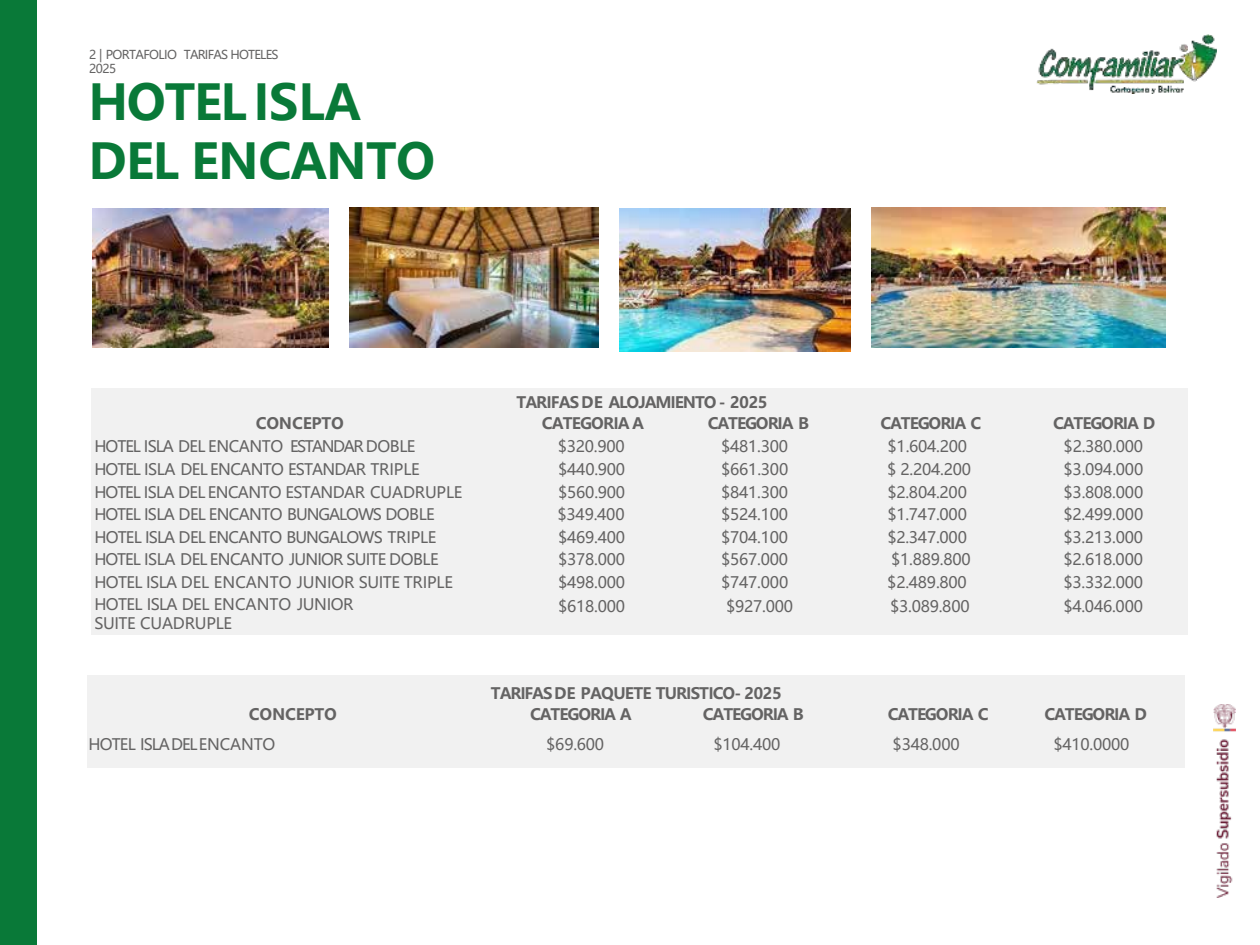
<style>
.page{position:relative;width:1260px;height:945px;background:#fff}
.page>*{position:absolute;margin:0;border:0;box-sizing:border-box;transform-origin:0 0}
.t1{font:700 49px/58.8px "Microsoft Ya Hei";letter-spacing:-.02em;color:#097938}
.t2{font:15.75px/18.9px "Microsoft Ya Hei";letter-spacing:-.015em;color:#646363}
.t3{font:700 15.75px "Microsoft Ya Hei";letter-spacing:-.065em;color:#646363}
.t4{font:15.75px "Microsoft Ya Hei";letter-spacing:-.04em;color:#646363}
.t5{font:15.75px "Microsoft Ya Hei";letter-spacing:-.045em;color:#646363}
.t6{font:15.75px "Microsoft Ya Hei";letter-spacing:-.055em;color:#646363}
.t7{font:15.75px "Microsoft Ya Hei";letter-spacing:-.05em;color:#646363}
.t8{font:700 15.75px "Microsoft Ya Hei";letter-spacing:-.01em;color:#646363}
.t9{font:12.25px/14.7px "Microsoft Ya Hei";letter-spacing:-.06em;color:#646363}
</style>
<div class="page">
<img style="left:92px;top:209px;width:236px;height:138px">
<img style="left:349px;top:208px;width:249px;height:139px">
<div style="left:87px;top:676px;width:1098px;height:28px;background:#f1f1f1"></div>
<div style="left:87px;top:704px;width:347px;height:25px;background:#f1f1f1"></div>
<div style="left:434px;top:704px;width:233px;height:25px;background:#f1f1f1"></div>
<div style="left:667px;top:704px;width:177px;height:25px;background:#f1f1f1"></div>
<div style="left:844px;top:704px;width:172px;height:25px;background:#f1f1f1"></div>
<div style="left:1016px;top:704px;width:169px;height:25px;background:#f1f1f1"></div>
<div style="left:87px;top:729px;width:347px;height:38px;background:#f1f1f1"></div>
<div style="left:434px;top:729px;width:233px;height:38px;background:#f1f1f1"></div>
<div style="left:667px;top:729px;width:177px;height:38px;background:#f1f1f1"></div>
<div style="left:844px;top:729px;width:172px;height:38px;background:#f1f1f1"></div>
<div style="left:1016px;top:729px;width:169px;height:38px;background:#f1f1f1"></div>
<div style="left:91px;top:388px;width:1097px;height:26px;background:#f1f1f1"></div>
<div style="left:91px;top:414px;width:412px;height:21px;background:#f1f1f1"></div>
<div style="left:503px;top:414px;width:172px;height:21px;background:#f1f1f1"></div>
<div style="left:675px;top:414px;width:169px;height:21px;background:#f1f1f1"></div>
<div style="left:844px;top:414px;width:173px;height:21px;background:#f1f1f1"></div>
<div style="left:1017px;top:414px;width:171px;height:21px;background:#f1f1f1"></div>
<div style="left:91px;top:435px;width:412px;height:23px;background:#f1f1f1"></div>
<div style="left:503px;top:435px;width:172px;height:23px;background:#f1f1f1"></div>
<div style="left:675px;top:435px;width:169px;height:23px;background:#f1f1f1"></div>
<div style="left:844px;top:435px;width:173px;height:23px;background:#f1f1f1"></div>
<div style="left:1017px;top:435px;width:171px;height:23px;background:#f1f1f1"></div>
<div style="left:91px;top:458px;width:412px;height:22px;background:#f1f1f1"></div>
<div style="left:503px;top:458px;width:172px;height:22px;background:#f1f1f1"></div>
<div style="left:675px;top:458px;width:169px;height:22px;background:#f1f1f1"></div>
<div style="left:844px;top:458px;width:173px;height:22px;background:#f1f1f1"></div>
<div style="left:1017px;top:458px;width:171px;height:22px;background:#f1f1f1"></div>
<div style="left:91px;top:480px;width:412px;height:23px;background:#f1f1f1"></div>
<div style="left:503px;top:480px;width:172px;height:23px;background:#f1f1f1"></div>
<div style="left:675px;top:480px;width:169px;height:23px;background:#f1f1f1"></div>
<div style="left:844px;top:480px;width:173px;height:23px;background:#f1f1f1"></div>
<div style="left:1017px;top:480px;width:171px;height:23px;background:#f1f1f1"></div>
<div style="left:91px;top:503px;width:412px;height:23px;background:#f1f1f1"></div>
<div style="left:503px;top:503px;width:172px;height:23px;background:#f1f1f1"></div>
<div style="left:675px;top:503px;width:169px;height:23px;background:#f1f1f1"></div>
<div style="left:844px;top:503px;width:173px;height:23px;background:#f1f1f1"></div>
<div style="left:1017px;top:503px;width:171px;height:23px;background:#f1f1f1"></div>
<div style="left:91px;top:526px;width:412px;height:23px;background:#f1f1f1"></div>
<div style="left:503px;top:526px;width:172px;height:23px;background:#f1f1f1"></div>
<div style="left:675px;top:526px;width:169px;height:23px;background:#f1f1f1"></div>
<div style="left:844px;top:526px;width:173px;height:23px;background:#f1f1f1"></div>
<div style="left:1017px;top:526px;width:171px;height:23px;background:#f1f1f1"></div>
<div style="left:91px;top:549px;width:412px;height:22px;background:#f1f1f1"></div>
<div style="left:503px;top:549px;width:172px;height:22px;background:#f1f1f1"></div>
<div style="left:675px;top:549px;width:169px;height:22px;background:#f1f1f1"></div>
<div style="left:844px;top:549px;width:173px;height:22px;background:#f1f1f1"></div>
<div style="left:1017px;top:549px;width:171px;height:22px;background:#f1f1f1"></div>
<div style="left:91px;top:571px;width:412px;height:22px;background:#f1f1f1"></div>
<div style="left:503px;top:571px;width:172px;height:22px;background:#f1f1f1"></div>
<div style="left:675px;top:571px;width:169px;height:22px;background:#f1f1f1"></div>
<div style="left:844px;top:571px;width:173px;height:22px;background:#f1f1f1"></div>
<div style="left:1017px;top:571px;width:171px;height:22px;background:#f1f1f1"></div>
<div style="left:91px;top:593px;width:412px;height:42px;background:#f1f1f1"></div>
<div style="left:503px;top:593px;width:172px;height:42px;background:#f1f1f1"></div>
<div style="left:675px;top:593px;width:169px;height:42px;background:#f1f1f1"></div>
<div style="left:844px;top:593px;width:173px;height:42px;background:#f1f1f1"></div>
<div style="left:1017px;top:593px;width:171px;height:42px;background:#f1f1f1"></div>
<img style="left:620px;top:208px;width:230px;height:144px">
<img style="left:872px;top:208px;width:294px;height:139px">
<img style="left:1037px;top:34px;width:179px;height:59px">
<div style="left:0;top:0;width:37px;height:945px;background:#097938"></div>
<img style="left:1214px;top:705px;width:22px;height:192px">
<p class="t9" style="left:89px;top:46px;width:191px">2 | PORTAFOLIO TARIFAS HOTELES<br>2025</p>
<h1 class="t1" style="left:88px;top:71px;width:349px">HOTELISLA<br>DEL ENCANTO</h1>
<p class="t3" style="left:516px;top:391px;width:253px">TARIFAS DE ALOJAMIENTO - 2025</p>
<p class="t8" style="left:256px;top:413px;width:90px">CONCEPTO</p>
<p class="t3" style="left:542px;top:413px;width:104px">CATEGORIA A</p>
<p class="t3" style="left:708px;top:413px;width:102px">CATEGORIA B</p>
<p class="t3" style="left:880px;top:413px;width:102px">CATEGORIA C</p>
<p class="t3" style="left:1053px;top:413px;width:103px">CATEGORIA D</p>
<p class="t6" style="left:94px;top:436px;width:323px">HOTEL ISLA DEL ENCANTO ESTANDAR DOBLE</p>
<p class="t2" style="left:558px;top:436px;width:68px">$320.900</p>
<p class="t2" style="left:721px;top:436px;width:69px">$481.300</p>
<p class="t2" style="left:888px;top:436px;width:81px">$1.604.200</p>
<p class="t2" style="left:1064px;top:436px;width:81px">$2.380.000</p>
<p class="t4" style="left:94px;top:459px;width:327px">HOTEL ISLA DEL ENCANTO ESTANDAR TRIPLE</p>
<p class="t2" style="left:558px;top:459px;width:68px">$440.900</p>
<p class="t2" style="left:721px;top:459px;width:69px">$661.300</p>
<p class="t2" style="left:887px;top:459px;width:85px">$ 2.204.200</p>
<p class="t2" style="left:1064px;top:459px;width:81px">$3.094.000</p>
<p class="t4" style="left:94px;top:481px;width:370px">HOTEL ISLA DEL ENCANTO ESTANDAR CUADRUPLE</p>
<p class="t2" style="left:558px;top:482px;width:68px">$560.900</p>
<p class="t2" style="left:721px;top:482px;width:69px">$841.300</p>
<p class="t2" style="left:887px;top:482px;width:81px">$2.804.200</p>
<p class="t2" style="left:1064px;top:482px;width:81px">$3.808.000</p>
<p class="t5" style="left:94px;top:504px;width:342px">HOTEL ISLA DEL ENCANTO BUNGALOWS DOBLE</p>
<p class="t2" style="left:558px;top:505px;width:68px">$349.400</p>
<p class="t2" style="left:721px;top:505px;width:69px">$524.100</p>
<p class="t2" style="left:887px;top:505px;width:81px">$1.747.000</p>
<p class="t2" style="left:1064px;top:505px;width:81px">$2.499.000</p>
<p class="t7" style="left:94px;top:527px;width:344px">HOTEL ISLA DEL ENCANTO BUNGALOWS TRIPLE</p>
<p class="t2" style="left:558px;top:527px;width:68px">$469.400</p>
<p class="t2" style="left:721px;top:527px;width:69px">$704.100</p>
<p class="t2" style="left:887px;top:527px;width:81px">$2.347.000</p>
<p class="t2" style="left:1064px;top:527px;width:81px">$3.213.000</p>
<p class="t5" style="left:94px;top:549px;width:346px">HOTEL ISLA DEL ENCANTO JUNIOR SUITE DOBLE</p>
<p class="t2" style="left:558px;top:550px;width:68px">$378.000</p>
<p class="t2" style="left:721px;top:550px;width:69px">$567.000</p>
<p class="t2" style="left:891px;top:550px;width:81px">$1.889.800</p>
<p class="t2" style="left:1063px;top:550px;width:81px">$2.618.000</p>
<p class="t2" style="left:94px;top:572px;width:360px">HOTEL ISLA DEL ENCANTO JUNIOR SUITE TRIPLE</p>
<p class="t2" style="left:558px;top:572px;width:68px">$498.000</p>
<p class="t2" style="left:721px;top:572px;width:69px">$747.000</p>
<p class="t2" style="left:887px;top:572px;width:81px">$2.489.800</p>
<p class="t2" style="left:1064px;top:572px;width:81px">$3.332.000</p>
<p class="t2" style="left:94px;top:595px;width:261px">HOTEL ISLA DEL ENCANTO JUNIOR<br>SUITE CUADRUPLE</p>
<p class="t2" style="left:558px;top:596px;width:68px">$618.000</p>
<p class="t2" style="left:726px;top:596px;width:69px">$927.000</p>
<p class="t2" style="left:890px;top:596px;width:81px">$3.089.800</p>
<p class="t2" style="left:1063px;top:596px;width:81px">$4.046.000</p>
<p class="t3" style="left:491px;top:682px;width:292px">TARIFASDE PAQUETE TURISTICO- 2025</p>
<p class="t8" style="left:249px;top:703px;width:90px">CONCEPTO</p>
<p class="t3" style="left:530px;top:703px;width:103px">CATEGORIA A</p>
<p class="t3" style="left:703px;top:703px;width:102px">CATEGORIA B</p>
<p class="t3" style="left:888px;top:703px;width:102px">CATEGORIA C</p>
<p class="t3" style="left:1045px;top:703px;width:104px">CATEGORIA D</p>
<p class="t6" style="left:88px;top:733px;width:188px">HOTEL ISLADELENCANTO</p>
<p class="t2" style="left:546px;top:734px;width:59px">$69.600</p>
<p class="t2" style="left:713px;top:734px;width:68px">$104.400</p>
<p class="t2" style="left:893px;top:734px;width:68px">$348.000</p>
<p class="t2" style="left:1053px;top:734px;width:77px">$410.0000</p>
</div>
